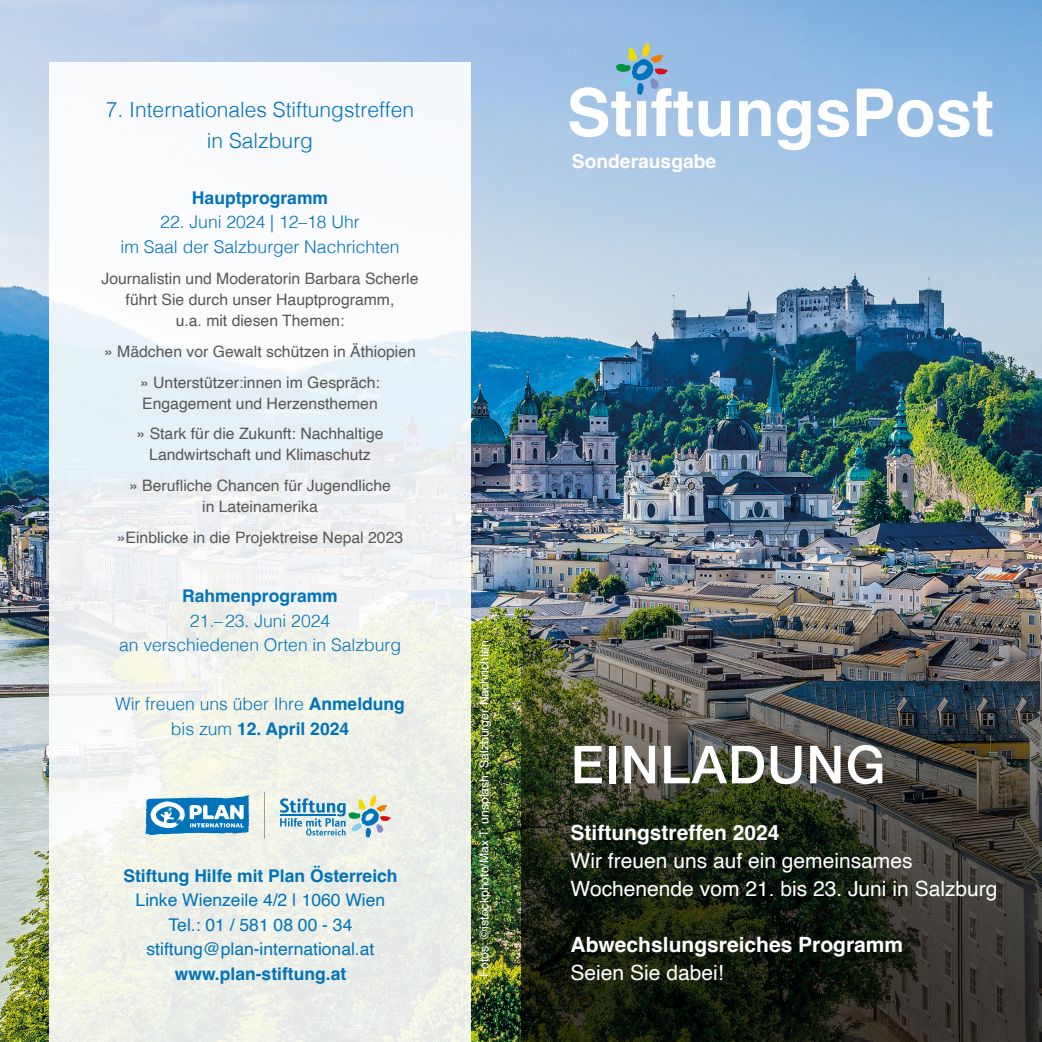
<style>
.page{position:relative;width:1042px;height:1042px;background:#fff}
.page>*{position:absolute;margin:0;border:0;box-sizing:border-box;transform-origin:0 0}
.t1{font:500 52.5px "Helvetica Neue";letter-spacing:.025em;color:#fff}
.t2{font:21px "Helvetica";color:#fff}
.t3{font:700 21px "Helvetica";color:#fff}
.t4{font:300 21px/31.5px "Helvetica";color:#0073bb;text-align:center}
.t5{font:700 19.25px "Helvetica";color:#fff}
.t6{font:300 17.5px/24.5px "Helvetica";color:#0073bb;text-align:center}
.t7{font:700 17.5px/24.5px "Helvetica";color:#0073bb;text-align:center}
.t8{font:17.5px "Helvetica";color:#0073bb}
.t9{font:15.75px/21px "Helvetica";color:#575756;text-align:center}
.t10{font:12.25px "Helvetica";color:#fff}
.s1{font-weight:700}
.s2{font-weight:400}
</style>
<div class="page">
<img style="left:0;top:0;width:1042px;height:1042px">
<div style="left:50px;top:62px;width:421px;height:980px;background:linear-gradient(to right,#f3f5f4,#f0f3f1)"></div>
<img style="left:521px;top:572px;width:521px;height:470px">
<hr style="left:630px;top:747px;width:1px;height:45px;background:#9d9d9d">
<svg style="left:569px;top:43px;width:423px;height:107px"></svg>
<hr style="left:264px;top:792px;width:1px;height:46px;background:#9d9d9d">
<svg style="left:280px;top:795px;width:111px;height:43px;background:#b2cdd3"></svg>
<svg style="left:145px;top:795px;width:104px;height:40px"></svg>
<p class="t4" style="left:106px;top:92px;width:310px">7. Internationales Stiftungstreffen in Salzburg</p>
<p class="t7" style="left:192px;top:187px;width:138px">Hauptprogramm</p>
<p class="t6" style="left:120px;top:208px;width:281px">22. Juni 2024 | 12–18 Uhr<br>im Saal der Salzburger Nachrichten</p>
<p class="t9" style="left:102px;top:268px;width:318px">Journalistin und Moderatorin Barbara Scherle führt Sie durch unser Hauptprogramm,<br>u.a. mit diesen Themen:</p>
<p class="t9" style="left:104px;top:341px;width:313px">» Mädchen vor Gewalt schützen in Äthiopien</p>
<p class="t9" style="left:140px;top:372px;width:241px;text-align:left">» Unterstützer:innen im Gespräch:<br>Engagement und Herzensthemen</p>
<p class="t9" style="left:137px;top:424px;width:248px">» Stark für die Zukunft: Nachhaltige<br>Landwirtschaft und Klimaschutz</p>
<p class="t9" style="left:129px;top:476px;width:263px">» Berufliche Chancen für Jugendliche in Lateinamerika</p>
<p class="t9" style="left:117px;top:528px;width:288px">»Einblicke in die Projektreise Nepal 2023</p>
<p class="t6" style="left:119px;top:582px;width:284px"><span class="s1">Rahmenprogramm<br></span>21.–23. Juni 2024<br>an verschiedenen Orten in Salzburg</p>
<p class="t6" style="left:115px;top:690px;width:291px">Wir freuen uns über Ihre <span class="s1">Anmeldung </span>bis zum <span class="s1">12. April 2024</span></p>
<p class="t7" style="left:123px;top:865px;width:276px">Stiftung Hilfe mit Plan Österreich<br><span class="s2">Linke Wienzeile 4/2 | 1060 Wien</span></p>
<p class="t8" style="left:168px;top:911px;width:185px">Tel.: 01 / 581 08 00 - 34</p>
<p class="t8" style="left:146px;top:935px;width:229px">stiftung@plan-international.at</p>
<p class="t7" style="left:175px;top:963px;width:173px">www.plan-stiftung.at</p>
<p class="t10" style="left:475px;top:976px;width:338px;rotate:-90deg">Fotos: ©istockphoto/Max T; unsplash; Salzburger Nachrichten</p>
<p class="t5" style="left:572px;top:150px;width:146px">Sonderausgabe</p>
<p class="t1" style="left:570px;top:722px;width:316px">EINLADUNG</p>
<p class="t3" style="left:570px;top:819px;width:210px">Stiftungstreffen 2024</p>
<p class="t2" style="left:570px;top:844px;width:343px">Wir freuen uns auf ein gemeinsames</p>
<p class="t2" style="left:570px;top:872px;width:428px">Wochenende vom 21. bis 23. Juni in Salzburg</p>
<p class="t3" style="left:570px;top:931px;width:334px">Abwechslungsreiches Programm</p>
<p class="t2" style="left:570px;top:956px;width:154px">Seien Sie dabei!</p>
</div>
